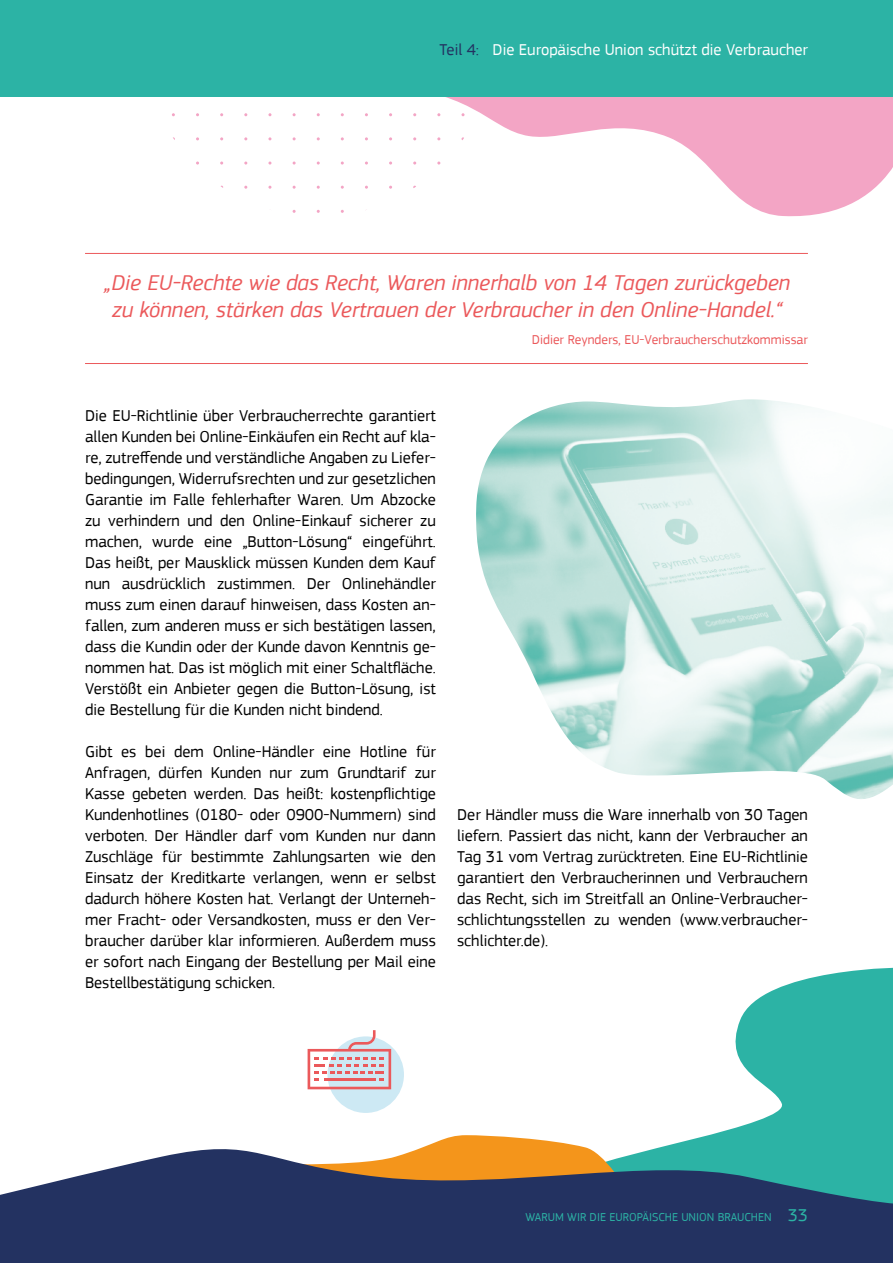
<style>
.page{position:relative;width:893px;height:1263px;background:#fff}
.page>*{position:absolute;margin:0;border:0;box-sizing:border-box;transform-origin:0 0}
.t1{font:italic 22.5px/27px "PF Square Sans Pro";color:#eb595b;text-align:center}
.t2{font:16.5px/21px "PF Square Sans Pro";color:#000;text-align:justify}
.t3{font:16.5px "PF Square Sans Pro";color:#fff}
.t4{font:13.5px "PF Square Sans Pro";color:#eb595b}
.t5{font:12px "PF Square Sans Pro";color:#2cb3a5}
.s1{color:#233261}
.s2{font-size:18px}
</style>
<div class="page">
<svg style="left:357px;top:96px;width:536px;height:121px"></svg>
<svg style="left:705px;top:967px;width:188px;height:169px;fill:#2cb3a5"></svg>
<div style="left:0;top:0;width:893px;height:96px;background:#2cb3a5"></div>
<hr style="left:85px;top:253px;width:723px;height:1px;background:#eb595b">
<hr style="left:85px;top:363px;width:723px;height:1px;background:#eb595b">
<img style="left:476px;top:399px;width:417px;height:400px">
<svg style="left:0;top:1136px;width:893px;height:127px;background:#4e6076"></svg>
<div style="left:327px;top:1036px;width:77px;height:77px;background:#cde9f4;border-radius:50%"></div>
<svg style="left:308px;top:1030px;width:83px;height:59px"></svg>
<p class="t3" style="left:439px;top:40px;width:370px"><span class="s1">Teil 4:</span> Die Europäische Union schützt die Verbraucher</p>
<h1 class="t1" style="left:104px;top:269px;width:687px">„Die EU-Rechte wie das Recht, Waren innerhalb von 14 Tagen zurückgeben zu können, stärken das Vertrauen der Verbraucher in den Online-Handel.“</h1>
<p class="t4" style="left:532px;top:332px;width:278px">Didier Reynders, EU-Verbraucherschutzkommissar</p>
<p class="t2" style="left:85px;top:405px;width:352px">Die EU-Richtlinie über Verbraucherrechte garantiert allen Kunden bei Online-Einkäufen ein Recht auf kla&shy;re, zutreffende und verständliche Angaben zu Liefer&shy;bedingungen, Widerrufsrechten und zur gesetzlichen Garantie im Falle fehlerhafter Waren. Um Abzocke zu verhindern und den Online-Einkauf sicherer zu machen, wurde eine „Button-Lösung“ eingeführt.<br>Das heißt, per Mausklick müssen Kunden dem Kauf nun ausdrücklich zustimmen. Der Onlinehändler muss zum einen darauf hinweisen, dass Kosten an&shy;fallen, zum anderen muss er sich bestätigen lassen, dass die Kundin oder der Kunde davon Kenntnis ge&shy;nommen hat. Das ist möglich mit einer Schaltfläche.<br>Verstößt ein Anbieter gegen die Button-Lösung, ist die Bestellung für die Kunden nicht bindend.</p>
<p class="t2" style="left:85px;top:741px;width:352px">Gibt es bei dem Online-Händler eine Hotline für Anfragen, dürfen Kunden nur zum Grundtarif zur Kasse gebeten werden. Das heißt: kostenpflichtige Kundenhotlines (0180- oder 0900-Nummern) sind verboten. Der Händler darf vom Kunden nur dann Zuschläge für bestimmte Zahlungsarten wie den Einsatz der Kreditkarte verlangen, wenn er selbst dadurch höhere Kosten hat. Verlangt der Unterneh&shy;mer Fracht- oder Versandkosten, muss er den Ver&shy;braucher darüber klar informieren. Außerdem muss er sofort nach Eingang der Bestellung per Mail eine Bestellbestätigung schicken.</p>
<p class="t2" style="left:457px;top:804px;width:352px">Der Händler muss die Ware innerhalb von 30 Tagen liefern. Passiert das nicht, kann der Verbraucher an Tag 31 vom Vertrag zurücktreten. Eine EU-Richtlinie garantiert den Verbraucherinnen und Verbrauchern das Recht, sich im Streitfall an Online-Verbraucher&shy;schlichtungsstellen zu wenden (www.verbraucher&shy;schlichter.de).</p>
<p class="t5" style="left:525px;top:1210px;width:284px">WARUM WIR DIE EUROPÄISCHE UNION BRAUCHEN <span class="s2">33</span></p>
</div>
